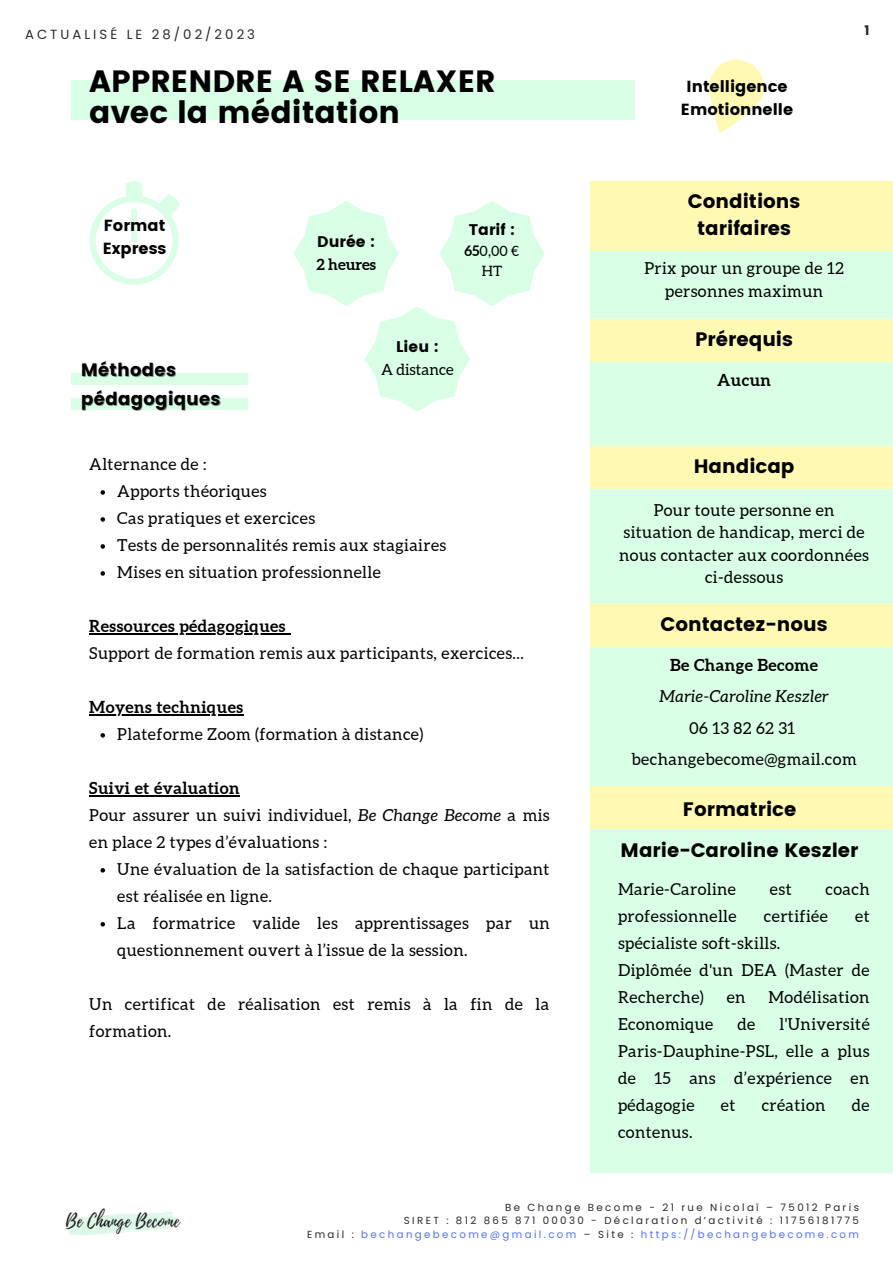
<style>
.page{position:relative;width:893px;height:1264px;background:#fff}
.page>*{position:absolute;margin:0;border:0;box-sizing:border-box;transform-origin:0 0}
.t1{font:30.75px/31.5px "Poppins";color:#000}
.t2{font:19.5px/41.1px "Poppins";color:#000;text-align:center}
.t3{font:700 18px/29.2px "Poppins";letter-spacing:.025em;color:#000}
.t4{font:16.5px/27px "Aleo";letter-spacing:.025em;color:#000}
.t5{font:700 16.5px "Aleo";letter-spacing:.025em;color:#000}
.t6{font:italic 16.5px "Aleo";letter-spacing:.025em;color:#000}
.t7{font:16.05px/23.5px "Poppins";color:#000;text-align:center}
.t8{font:15.45px "Poppins";color:#000}
.t9{font:15.45px "Aleo";color:#000}
.t10{font:700 15.45px "Aleo";color:#000}
.t11{font:14.25px/19.4px "Aleo";color:#000;text-align:center}
.t12{font:13.2px "Poppins";letter-spacing:.23em;color:#2a2a2a}
.t13{font:700 13.2px "Poppins";color:#2a2a2a}
.t14{font:10.2px/13.6px "Poppins";letter-spacing:.23em;color:#2a2a2a;text-align:right}
.s1{font-weight:700}
.s2{font-style:italic}
.s3{color:#5271ff}
</style>
<div class="page">
<img style="left:65px;top:1208px;width:116px;height:28px">
<svg style="left:709px;top:59px;width:55px;height:74px"></svg>
<div style="left:590px;top:181px;width:302px;height:992px;background:#daffe7"></div>
<div style="left:590px;top:786px;width:302px;height:43px;background:#fff9b3"></div>
<div style="left:590px;top:181px;width:302px;height:70px;background:#fff9b3"></div>
<div style="left:590px;top:604px;width:302px;height:42px;background:#fff9b3"></div>
<div style="left:590px;top:319px;width:302px;height:43px;background:#fff9b3"></div>
<div style="left:590px;top:446px;width:302px;height:42px;background:#fff9b3"></div>
<div style="left:71px;top:80px;width:563px;height:39px;background:#daffe7"></div>
<svg style="left:100px;top:490px;width:5px;height:4px"></svg>
<svg style="left:100px;top:517px;width:5px;height:4px"></svg>
<svg style="left:100px;top:544px;width:5px;height:4px"></svg>
<svg style="left:100px;top:571px;width:5px;height:4px"></svg>
<svg style="left:100px;top:733px;width:5px;height:4px"></svg>
<svg style="left:100px;top:868px;width:5px;height:4px"></svg>
<svg style="left:100px;top:922px;width:5px;height:4px"></svg>
<hr style="left:89px;top:633px;width:197px;height:1px;background:#000">
<hr style="left:89px;top:714px;width:154px;height:1px;background:#000">
<hr style="left:89px;top:795px;width:151px;height:1px;background:#000">
<svg style="left:293px;top:201px;width:252px;height:211px"></svg>
<svg style="left:89px;top:181px;width:91px;height:104px"></svg>
<div style="left:71px;top:374px;width:177px;height:11px;background:#daffe7"></div>
<div style="left:71px;top:398px;width:177px;height:12px;background:#daffe7"></div>
<p class="t12" style="left:25px;top:25px;width:231px">ACTUALISÉ LE 28/02/2023</p>
<h1 class="t1" style="left:89px;top:66px;width:408px">APPRENDRE A SE RELAXER avec la méditation</h1>
<p class="t7" style="left:103px;top:213px;width:65px;text-align:left">Format<br>Express</p>
<p class="t8" style="left:317px;top:232px;width:59px">Durée :</p>
<p class="t10" style="left:316px;top:255px;width:61px">2 heures</p>
<p class="t8" style="left:469px;top:221px;width:48px">Tarif :</p>
<p class="t11" style="left:464px;top:241px;width:56px"><span class="s1">65</span>0,00 €<br>HT</p>
<p class="t3" style="left:81px;top:355px;width:141px">Méthodes pédagogiques</p>
<p class="t4" style="left:89px;top:450px;width:119px">Alternance de :</p>
<p class="t8" style="left:396px;top:338px;width:44px">Lieu :</p>
<p class="t9" style="left:381px;top:360px;width:74px">A distance</p>
<p class="t4" style="left:117px;top:477px;width:330px">Apports théoriques<br>Cas pratiques et exercices<br>Tests de personnalités remis aux stagiaires<br>Mises en situation professionnelle</p>
<p class="t5" style="left:89px;top:616px;width:198px">Ressources pédagogiques</p>
<p class="t4" style="left:89px;top:639px;width:436px">Support de formation remis aux participants, exercices...</p>
<p class="t5" style="left:89px;top:697px;width:155px">Moyens techniques</p>
<p class="t4" style="left:117px;top:720px;width:307px">Plateforme Zoom (formation à distance)</p>
<p class="t4" style="left:89px;top:774px;width:462px"><span class="s1">Suivi et évaluation<br></span>Pour assurer un suivi individuel, <span class="s2">Be Change Become</span> a mis en place 2 types d’évaluations :</p>
<p class="t4" style="left:117px;top:855px;width:434px">Une évaluation de la satisfaction de chaque participant est réalisée en ligne.<br>La formatrice valide les apprentissages par un questionnement ouvert à l’issue de la session.</p>
<p class="t4" style="left:89px;top:990px;width:461px">Un certificat de réalisation est remis à la fin de la formation.</p>
<p class="t7" style="left:681px;top:74px;width:114px">Intelligence<br>Emotionnelle</p>
<p class="t13" style="left:864px;top:22px;width:6px">1</p>
<p class="t2" style="left:687px;top:188px;width:114px;line-height:27.2px">Conditions tarifaires</p>
<p class="t4" style="left:644px;top:256px;width:201px;line-height:23.5px;text-align:center">Prix pour un groupe de 12 personnes maximun</p>
<p class="t2" style="left:695px;top:319px;width:99px">Prérequis</p>
<p class="t5" style="left:717px;top:371px;width:55px">Aucun</p>
<p class="t2" style="left:693px;top:445px;width:102px">Handicap</p>
<p class="t4" style="left:619px;top:498px;width:251px;line-height:22.5px;text-align:center">Pour toute personne en situation de handicap, merci de nous contacter aux coordonnées ci-dessous</p>
<p class="t2" style="left:660px;top:603px;width:169px">Contactez-nous</p>
<p class="t5" style="left:670px;top:655px;width:150px">Be Change Become</p>
<p class="t6" style="left:659px;top:687px;width:171px">Marie-Caroline Keszler</p>
<p class="t4" style="left:631px;top:712px;width:226px;line-height:31.5px;text-align:center">06 13 82 62 31 bechangebecome@gmail.com</p>
<p class="t2" style="left:620px;top:788px;width:239px">Formatrice<br>Marie-Caroline Keszler</p>
<p class="t4" style="left:618px;top:875px;width:119px">Marie-Caroline</p>
<p class="t4" style="left:769px;top:875px;width:23px">est</p>
<p class="t4" style="left:825px;top:875px;width:46px">coach</p>
<p class="t4" style="left:618px;top:902px;width:120px">professionnelle</p>
<p class="t4" style="left:763px;top:902px;width:65px">certifiée</p>
<p class="t4" style="left:855px;top:902px;width:16px">et</p>
<p class="t4" style="left:618px;top:929px;width:253px">spécialiste soft-skills.<br>Diplômée d'un DEA (Master de<br>Recherche)</p>
<p class="t4" style="left:726px;top:983px;width:20px">en</p>
<p class="t4" style="left:768px;top:983px;width:102px">Modélisation</p>
<p class="t4" style="left:618px;top:1010px;width:97px">Economique</p>
<p class="t4" style="left:737px;top:1010px;width:19px">de</p>
<p class="t4" style="left:618px;top:1010px;width:253px;text-align:justify;text-indent:161px">l'Université Paris-Dauphine-PSL, elle a plus de 15 ans d’expérience en pédagogie</p>
<p class="t4" style="left:720px;top:1091px;width:16px">et</p>
<p class="t4" style="left:761px;top:1091px;width:65px">création</p>
<p class="t4" style="left:851px;top:1091px;width:19px">de</p>
<p class="t4" style="left:618px;top:1118px;width:76px">contenus.</p>
<p class="t14" style="left:307px;top:1200px;width:553px">Be Change Become - 21 rue Nicolaï – 75012 Paris<br>SIRET : 812 865 871 00030 - Déclaration d’activité : 11756181775<br>Email : <span class="s3">bechangebecome@gmail.com</span> – Site : <span class="s3">https://bechangebecome.com</span></p>
</div>
